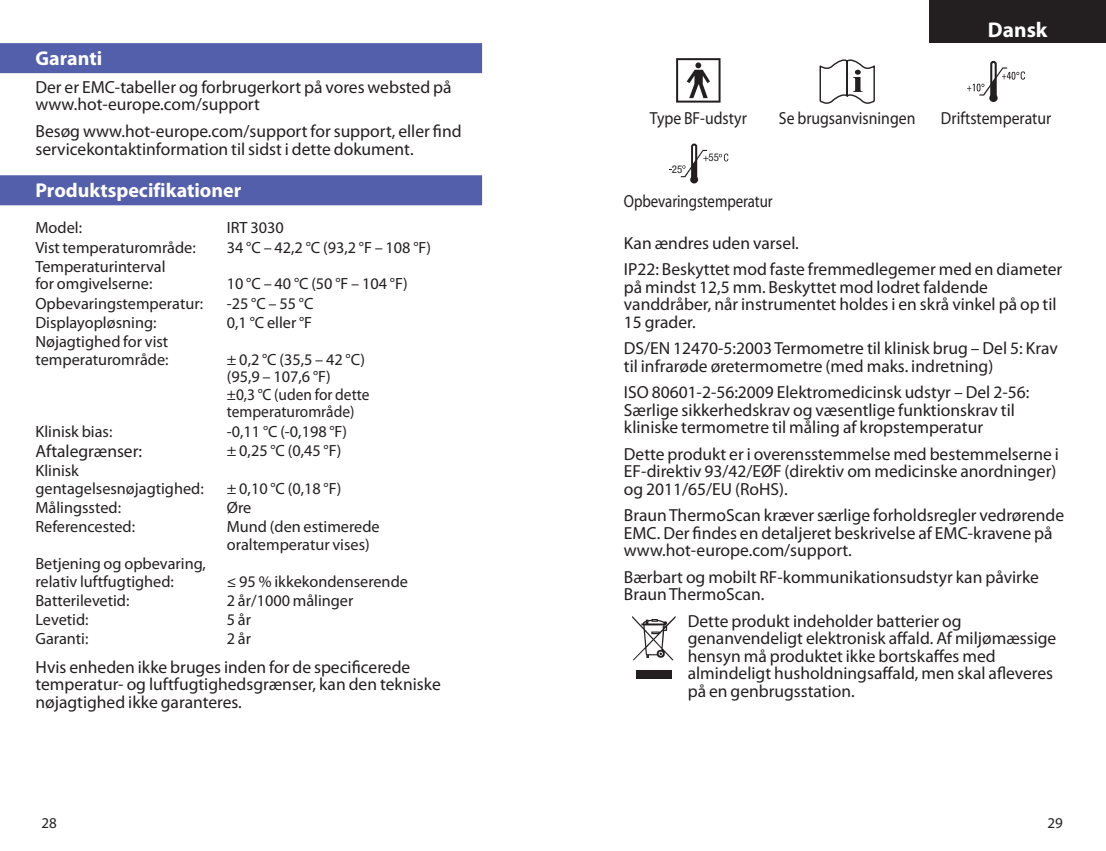
<style>
.page{position:relative;width:1106px;height:851px;background:#fff}
.page>*{position:absolute;margin:0;border:0;box-sizing:border-box;transform-origin:0 0}
.t1{font:700 21.5px "Myriad Pro";color:#fff}
.t2{font:700 20px "Myriad Pro";color:#fff}
.t3{font:17.5px/17.5px "Myriad Pro";color:#231f20}
.t4{font:17.5px "Myriad Pro";color:#231f20;scale:.9 1}
.t5{font:17.5px "Myriad Pro";color:#231f20;scale:.85 1}
.t6{font:16.25px/17.5px "Myriad Pro";color:#231f20}
.t7{font:15px "Myriad Pro";color:#231f20}
.t8{font:condensed 10.75px "Helvetica Neue";color:#231f20}
</style>
<div class="page">
<div style="left:929px;top:0;width:177px;height:43px;background:#231f20"></div>
<svg style="left:676px;top:58px;width:44px;height:45px"></svg>
<svg style="left:819px;top:59px;width:56px;height:45px"></svg>
<div style="left:990px;top:61px;width:6px;height:39px;border:2px solid #231f20;border-radius:2px"></div>
<div style="left:989px;top:94px;width:8px;height:8px;background:#231f20;border-radius:50%"></div>
<svg style="left:967px;top:63px;width:58px;height:33px"></svg>
<div style="left:691px;top:143px;width:6px;height:38px;border:2px solid #231f20;border-radius:2px"></div>
<div style="left:690px;top:176px;width:8px;height:7px;background:#231f20;border-radius:50%"></div>
<svg style="left:681px;top:145px;width:27px;height:32px"></svg>
<svg style="left:719px;top:153px;width:9px;height:8px"></svg>
<svg style="left:632px;top:616px;width:43px;height:44px"></svg>
<div style="left:635px;top:669px;width:36px;height:9px;background:#231f20"></div>
<div style="left:0;top:43px;width:482px;height:30px;background:#545fab"></div>
<div style="left:0;top:175px;width:482px;height:30px;background:#545fab"></div>
<p class="t2" style="left:35px;top:45px;width:68px">Garanti</p>
<p class="t3" style="left:35px;top:78px;width:418px">Der er EMC-tabeller og forbrugerkort på vores websted på www.hot-europe.com/support</p>
<p class="t3" style="left:35px;top:122px;width:427px">Besøg www.hot-europe.com/support for support, eller find servicekontaktinformation til sidst i dette dokument.</p>
<p class="t2" style="left:35px;top:177px;width:207px">Produktspecifikationer</p>
<p class="t6" style="left:35px;top:219px;width:48px">Model:</p>
<p class="t6" style="left:227px;top:219px;width:58px">IRT 3030</p>
<p class="t6" style="left:35px;top:238px;width:162px">Vist temperaturområde:</p>
<p class="t6" style="left:227px;top:238px;width:206px">34 °C – 42,2 °C (93,2 °F – 108 °F)</p>
<p class="t6" style="left:35px;top:257px;width:132px">Temperaturinterval for omgivelserne:</p>
<p class="t6" style="left:227px;top:275px;width:182px">10 °C – 40 °C (50 °F – 104 °F)</p>
<p class="t6" style="left:35px;top:294px;width:169px">Opbevaringstemperatur:</p>
<p class="t6" style="left:227px;top:294px;width:88px">-25 °C – 55 °C</p>
<p class="t6" style="left:35px;top:313px;width:122px">Displayopløsning:</p>
<p class="t6" style="left:227px;top:313px;width:87px">0,1 °C eller °F</p>
<p class="t6" style="left:35px;top:333px;width:135px">Nøjagtighed for vist temperaturområde:</p>
<p class="t6" style="left:227px;top:350px;width:144px">± 0,2 °C (35,5 – 42 °C) (95,9 – 107,6 °F)<br>±0,3 °C (uden for dette temperaturområde)</p>
<p class="t6" style="left:35px;top:422px;width:78px">Klinisk bias:</p>
<p class="t6" style="left:227px;top:422px;width:122px">-0,11 °C (-0,198 °F)</p>
<p class="t3" style="left:35px;top:442px;width:108px">Aftalegrænser:</p>
<p class="t6" style="left:227px;top:441px;width:116px">± 0,25 °C (0,45 °F)</p>
<p class="t6" style="left:35px;top:461px;width:170px">Klinisk gentagelsesnøjagtighed:</p>
<p class="t6" style="left:227px;top:479px;width:116px">± 0,10 °C (0,18 °F)</p>
<p class="t6" style="left:35px;top:498px;width:87px">Målingssted:</p>
<p class="t6" style="left:227px;top:498px;width:26px">Øre</p>
<p class="t6" style="left:35px;top:517px;width:101px">Referencested:</p>
<p class="t6" style="left:227px;top:517px;width:154px">Mund (den estimerede oraltemperatur vises)</p>
<p class="t6" style="left:35px;top:554px;width:172px">Betjening og opbevaring, relativ luftfugtighed:</p>
<p class="t6" style="left:227px;top:572px;width:183px">≤ 95 % ikkekondenserende</p>
<p class="t6" style="left:35px;top:591px;width:96px">Batterilevetid:</p>
<p class="t6" style="left:227px;top:591px;width:128px">2 år/1000 målinger</p>
<p class="t6" style="left:35px;top:610px;width:55px">Levetid:</p>
<p class="t6" style="left:227px;top:610px;width:26px">5 år</p>
<p class="t6" style="left:35px;top:630px;width:55px">Garanti:</p>
<p class="t6" style="left:227px;top:630px;width:26px">2 år</p>
<p class="t3" style="left:35px;top:658px;width:407px">Hvis enheden ikke bruges inden for de specificerede temperatur- og luftfugtighedsgrænser, kan den tekniske nøjagtighed ikke garanteres.</p>
<p class="t1" style="left:988px;top:16px;width:61px">Dansk</p>
<p class="t4" style="left:650px;top:108px;width:109px">Type BF-udstyr</p>
<p class="t4" style="left:779px;top:108px;width:153px">Se brugsanvisningen</p>
<p class="t4" style="left:941px;top:108px;width:124px">Driftstemperatur</p>
<p class="t8" style="left:672px;top:163px;width:12px">25</p>
<p class="t8" style="left:708px;top:151px;width:12px">55</p>
<p class="t5" style="left:624px;top:190px;width:177px">Opbevaringstemperatur</p>
<p class="t3" style="left:624px;top:229px;width:440px;line-height:26.5px">Kan ændres uden varsel.<br>IP22: Beskyttet mod faste fremmedlegemer med en diameter</p>
<p class="t3" style="left:624px;top:278px;width:434px">på mindst 12,5 mm. Beskyttet mod lodret faldende vanddråber, når instrumentet holdes i en skrå vinkel på op til<br>15 grader.</p>
<p class="t3" style="left:624px;top:339px;width:435px">DS/EN 12470-5:2003 Termometre til klinisk brug – Del 5: Krav til infrarøde øretermometre (med maks. indretning)</p>
<p class="t3" style="left:624px;top:383px;width:407px">ISO 80601‑2-56:2009 Elektromedicinsk udstyr – Del 2‑56:<br>Særlige sikkerhedskrav og væsentlige funktionskrav til kliniske termometre til måling af kropstemperatur</p>
<p class="t3" style="left:624px;top:445px;width:436px">Dette produkt er i overensstemmelse med bestemmelserne i<br>EF-direktiv 93/42/EØF (direktiv om medicinske anordninger) og 2011/65/EU (RoHS).</p>
<p class="t3" style="left:624px;top:506px;width:442px">Braun ThermoScan kræver særlige forholdsregler vedrørende<br>EMC. Der findes en detaljeret beskrivelse af EMC-kravene på www.hot-europe.com/support.</p>
<p class="t3" style="left:624px;top:568px;width:416px">Bærbart og mobilt RF-kommunikationsudstyr kan påvirke<br>Braun ThermoScan.</p>
<p class="t3" style="left:687px;top:612px;width:370px">Dette produkt indeholder batterier og genanvendeligt elektronisk affald. Af miljømæssige hensyn må produktet ikke bortskaffes med almindeligt husholdningsaffald, men skal afleveres på en genbrugsstation.</p>
<p class="t7" style="left:41px;top:813px;width:17px">28</p>
<p class="t7" style="left:1047px;top:813px;width:17px">29</p>
</div>
